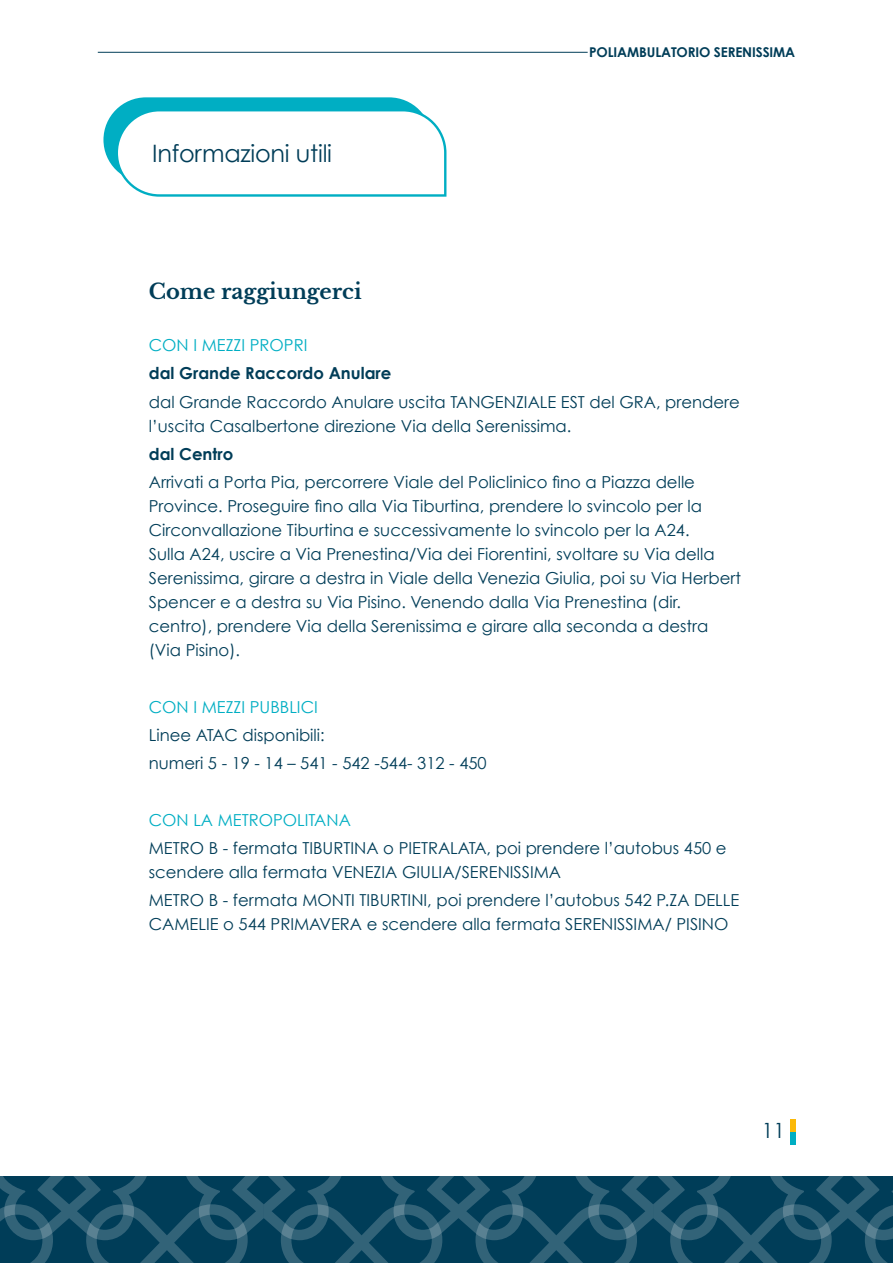
<style>
.page{position:relative;width:893px;height:1263px;background:#fff}
.page>*{position:absolute;margin:0;border:0;box-sizing:border-box;transform-origin:0 0}
.t1{font:24px "Century Gothic";letter-spacing:-.01em;color:#003d58}
.t2{font:700 21px "Libre Baskerville";color:#003d58}
.t3{font:21px "Century Gothic";color:#003d58}
.t4{font:16.5px/24px "Century Gothic";color:#003d58}
.t5{font:16.5px "Century Gothic";color:#00aec3}
.t6{font:700 16.5px "Century Gothic";color:#003d58}
.t7{font:700 13.5px "Century Gothic";letter-spacing:-.01em;color:#003d58}
</style>
<div class="page">
<svg style="left:0;top:1176px;width:893px;height:87px;background:#144c64"></svg>
<hr style="left:98px;top:52px;width:490px;height:1px;background:#003d58">
<div style="left:790px;top:1132px;width:5px;height:12px;background:#00aec3"></div>
<div style="left:790px;top:1119px;width:5px;height:13px;background:#fbb908"></div>
<svg style="left:103px;top:97px;width:344px;height:100px"></svg>
<h1 class="t1" style="left:152px;top:139px;width:181px">Informazioni utili</h1>
<p class="t7" style="left:589px;top:44px;width:208px">POLIAMBULATORIO SERENISSIMA</p>
<p class="t2" style="left:149px;top:279px;width:214px">Come raggiungerci</p>
<p class="t5" style="left:149px;top:335px;width:160px">CON I MEZZI PROPRI</p>
<p class="t6" style="left:149px;top:363px;width:244px">dal Grande Raccordo Anulare</p>
<p class="t4" style="left:149px;top:389px;width:592px">dal Grande Raccordo Anulare uscita TANGENZIALE EST del GRA, prendere l’uscita Casalbertone direzione Via della Serenissima.</p>
<p class="t6" style="left:149px;top:444px;width:86px">dal Centro</p>
<p class="t4" style="left:149px;top:470px;width:594px">Arrivati a Porta Pia, percorrere Viale del Policlinico fino a Piazza delle Province. Proseguire fino alla Via Tiburtina, prendere lo svincolo per la Circonvallazione Tiburtina e successivamente lo svincolo per la A24.<br>Sulla A24, uscire a Via Prenestina/Via dei Fiorentini, svoltare su Via della Serenissima, girare a destra in Viale della Venezia Giulia, poi su Via Herbert Spencer e a destra su Via Pisino. Venendo dalla Via Prenestina (dir. centro), prendere Via della Serenissima e girare alla seconda a destra (Via Pisino).</p>
<p class="t5" style="left:149px;top:697px;width:170px">CON I MEZZI PUBBLICI</p>
<p class="t4" style="left:149px;top:721px;width:339px;line-height:28.2px">Linee ATAC disponibili:<br>numeri 5 - 19 - 14 – 541 - 542 -544- 312 - 450</p>
<p class="t5" style="left:149px;top:810px;width:204px">CON LA METROPOLITANA</p>
<p class="t4" style="left:149px;top:836px;width:579px">METRO B - fermata TIBURTINA o PIETRALATA, poi prendere l’autobus 450 e scendere alla fermata VENEZIA GIULIA/SERENISSIMA</p>
<p class="t4" style="left:149px;top:888px;width:592px">METRO B - fermata MONTI TIBURTINI, poi prendere l’autobus 542 P.ZA DELLE<br>CAMELIE o 544 PRIMAVERA e scendere alla fermata SERENISSIMA/ PISINO</p>
<p class="t3" style="left:762px;top:1118px;width:25px">11</p>
</div>
